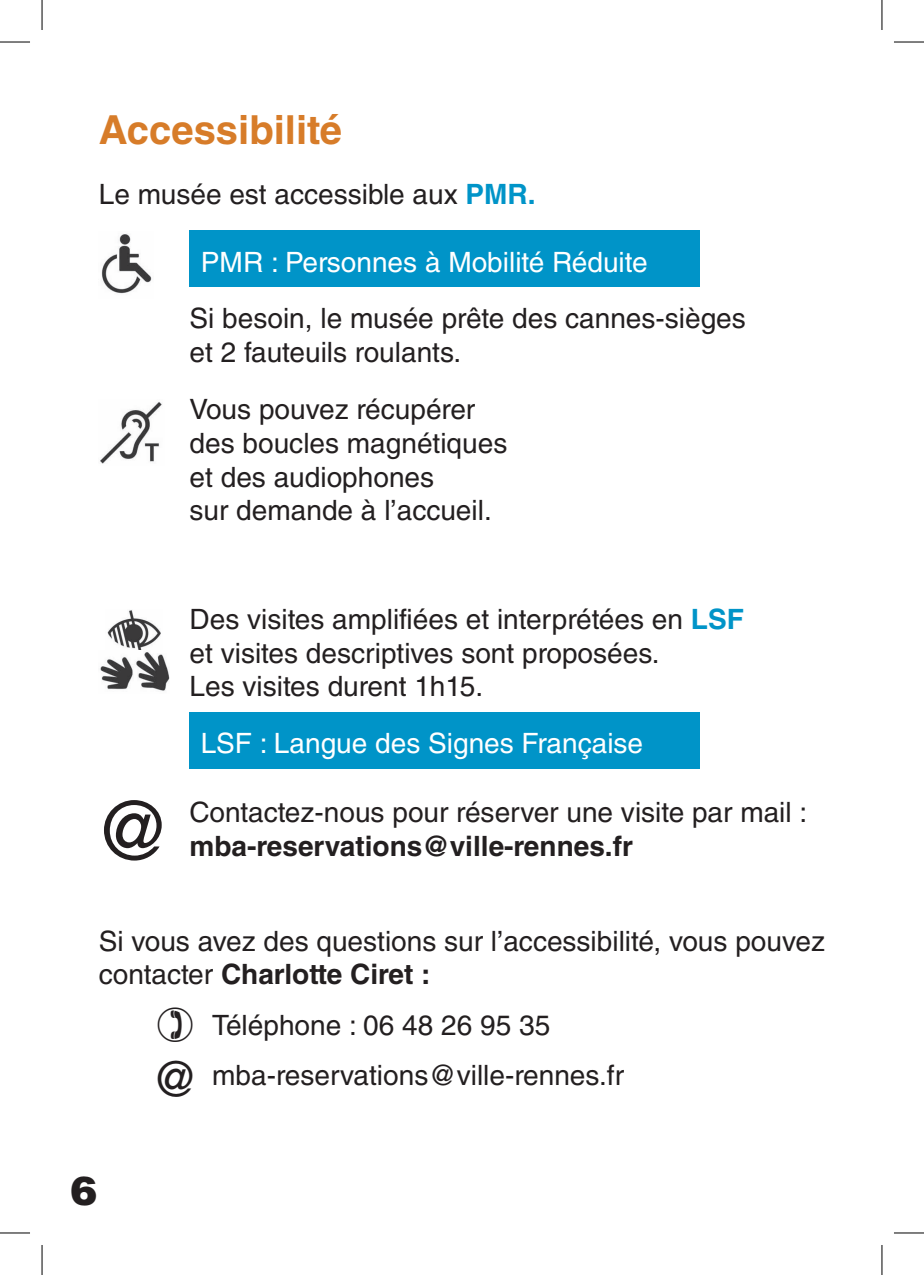
<style>
.page{position:relative;width:924px;height:1275px;background:#fff}
.page>*{position:absolute;margin:0;border:0;box-sizing:border-box;transform-origin:0 0}
.t1{font:80px "Helvetica LT Std";color:#231f20}
.t2{font:48px "Helvetica LT Std";color:#231f20}
.t3{font:700 40px "Helvetica LT Std";color:#d77c29}
.t4{font:900 40px "Helvetica LT Std";color:#231f20}
.t5{font:28px/33.6px "Helvetica LT Std";color:#231f20}
.t6{font:28px "Helvetica LT Std";color:#fff}
.t7{font:700 28px "Helvetica LT Std";color:#231f20}
.s1{font-weight:700;color:#0094c8}
.s2{font-weight:700}
</style>
<div class="page">
<div style="left:189px;top:230px;width:511px;height:57px;background:#0094c8"></div>
<div style="left:189px;top:712px;width:511px;height:57px;background:#0094c8"></div>
<img style="left:101px;top:234px;width:51px;height:60px">
<img style="left:100px;top:402px;width:62px;height:62px">
<img style="left:107px;top:610px;width:54px;height:40px">
<img style="left:100px;top:652px;width:70px;height:39px">
<hr style="left:0;top:42px;width:30px;height:1px;background:#000">
<hr style="left:893px;top:42px;width:30px;height:1px;background:#000">
<hr style="left:0;top:1232px;width:30px;height:1px;background:#000">
<hr style="left:893px;top:1232px;width:30px;height:1px;background:#000">
<hr style="left:42px;top:0;width:1px;height:30px;background:#000">
<hr style="left:42px;top:1245px;width:1px;height:30px;background:#000">
<hr style="left:881px;top:0;width:1px;height:30px;background:#000">
<hr style="left:881px;top:1245px;width:1px;height:30px;background:#000">
<h3 class="t3" style="left:99px;top:106px;width:245px">Accessibilité</h3>
<p class="t5" style="left:99px;top:177px;width:438px">Le musée est accessible aux <span class="s1">PMR.</span></p>
<p class="t6" style="left:201px;top:246px;width:448px">PMR : Personnes à Mobilité Réduite</p>
<p class="t5" style="left:189px;top:301px;width:557px">Si besoin, le musée prête des cannes-sièges et 2 fauteuils roulants.</p>
<p class="t5" style="left:189px;top:393px;width:319px">Vous pouvez récupérer des boucles magnétiques et des audiophones<br>sur demande à l’accueil.</p>
<h1 class="t1" style="left:92px;top:784px;width:83px">@</h1>
<p class="t5" style="left:189px;top:602px;width:555px">Des visites amplifiées et interprétées en <span class="s1">LSF </span>et visites descriptives sont proposées.<br>Les visites durent 1h15.</p>
<p class="t6" style="left:201px;top:726px;width:443px">LSF : Langue des Signes Française</p>
<p class="t5" style="left:189px;top:795px;width:619px">Contactez-nous pour réserver une visite par mail :</p>
<p class="t7" style="left:189px;top:828px;width:444px">mba-reservations@ville-rennes.fr</p>
<p class="t5" style="left:99px;top:924px;width:727px">Si vous avez des questions sur l’accessibilité, vous pouvez contacter <span class="s2">Charlotte Ciret :</span></p>
<p class="t5" style="left:212px;top:999px;width:413px;line-height:50.6px">Téléphone : 06 48 26 95 35 mba-reservations@ville-rennes.fr</p>
<h2 class="t2" style="left:151px;top:1051px;width:50px">@</h2>
<h3 class="t4" style="left:70px;top:1164px;width:28px">6</h3>
</div>
